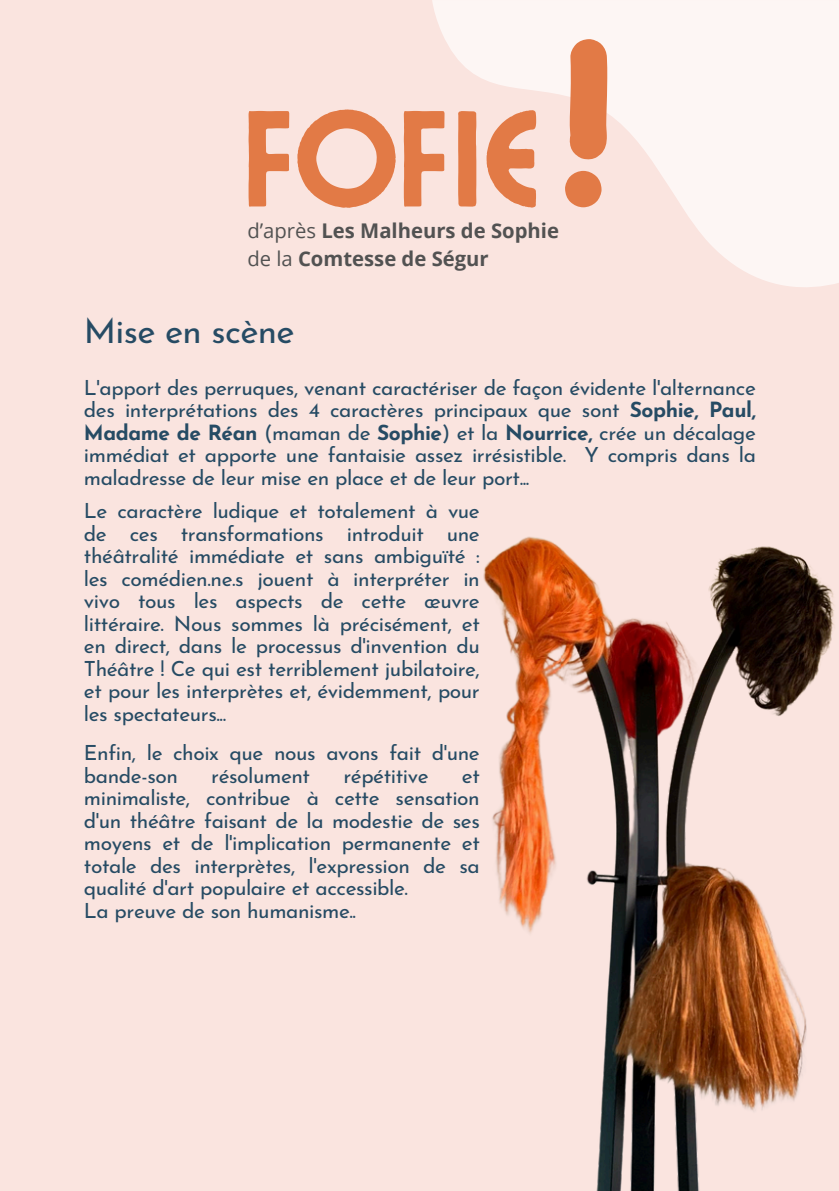
<style>
.page{position:relative;width:839px;height:1191px;background:#fff}
.page>*{position:absolute;margin:0;border:0;box-sizing:border-box;transform-origin:0 0}
.t1{font:136.4px "Ayr Lucidity Condensed";letter-spacing:-.015em;color:#e27a46}
.t2{font:35px "Josefin Sans";letter-spacing:-.02em;color:#264b64}
.t3{font:21px/22.4px "Josefin Sans";letter-spacing:-.02em;color:#264b64;text-align:justify}
.t4{font:700 20.2px "Open Sans";color:#525252}
.s1{font-weight:400}
.s2{font-weight:700}
</style>
<div class="page">
<div style="left:0;top:0;width:838px;height:1191px;background:#fae4df"></div>
<svg style="left:432px;top:0;width:406px;height:287px;fill:#fdf6f4"></svg>
<svg style="left:565px;top:171px;width:36px;height:36px"></svg>
<svg style="left:569px;top:39px;width:38px;height:121px;background:#e48657"></svg>
<img style="left:483px;top:536px;width:351px;height:655px">
<p class="t1" style="left:242px;top:70px;width:303px">FOFIE</p>
<h1 class="t4" style="left:247px;top:216px;width:313px"><span class="s1">d’après</span> Les Malheurs de Sophie</h1>
<p class="t4" style="left:247px;top:245px;width:243px"><span class="s1">de la</span> Comtesse de Ségur</p>
<p class="t2" style="left:84px;top:317px;width:212px">Mise en scène</p>
<p class="t3" style="left:84px;top:378px;width:673px">L'apport des perruques, venant caractériser de façon évidente l'alternance des interprétations des 4 caractères principaux que sont <span class="s2">Sophie, Paul, Madame de Réan</span> (maman de <span class="s2">Sophie</span>) et la <span class="s2">Nourrice,</span> crée un décalage immédiat et apporte une fantaisie assez irrésistible. Y compris dans la maladresse de leur mise en place et de leur port...</p>
<p class="t3" style="left:84px;top:502px;width:397px">Le caractère ludique et totalement à vue de ces transformations introduit une théâtralité immédiate et sans ambiguïté : les comédien.ne.s jouent à interpréter in vivo tous les aspects de cette œuvre littéraire. Nous sommes là précisément, et en direct, dans le processus d'invention du Théâtre ! Ce qui est terriblement jubilatoire, et pour les interprètes et, évidemment, pour les spectateurs...</p>
<h2 class="t3" style="left:84px;top:744px;width:397px">Enfin, le choix que nous avons fait d'une bande-son</h2>
<h2 class="t3" style="left:211px;top:766px;width:100px">résolument</h2>
<h2 class="t3" style="left:343px;top:766px;width:87px">répétitive</h2>
<h2 class="t3" style="left:84px;top:766px;width:397px;text-indent:378px">et minimaliste, contribue à cette sensation d'un théâtre faisant de la modestie de ses moyens et de l'implication permanente et totale des interprètes, l'expression de sa qualité d'art populaire et accessible.</h2>
<p class="t3" style="left:84px;top:901px;width:274px">La preuve de son humanisme..</p>
</div>
